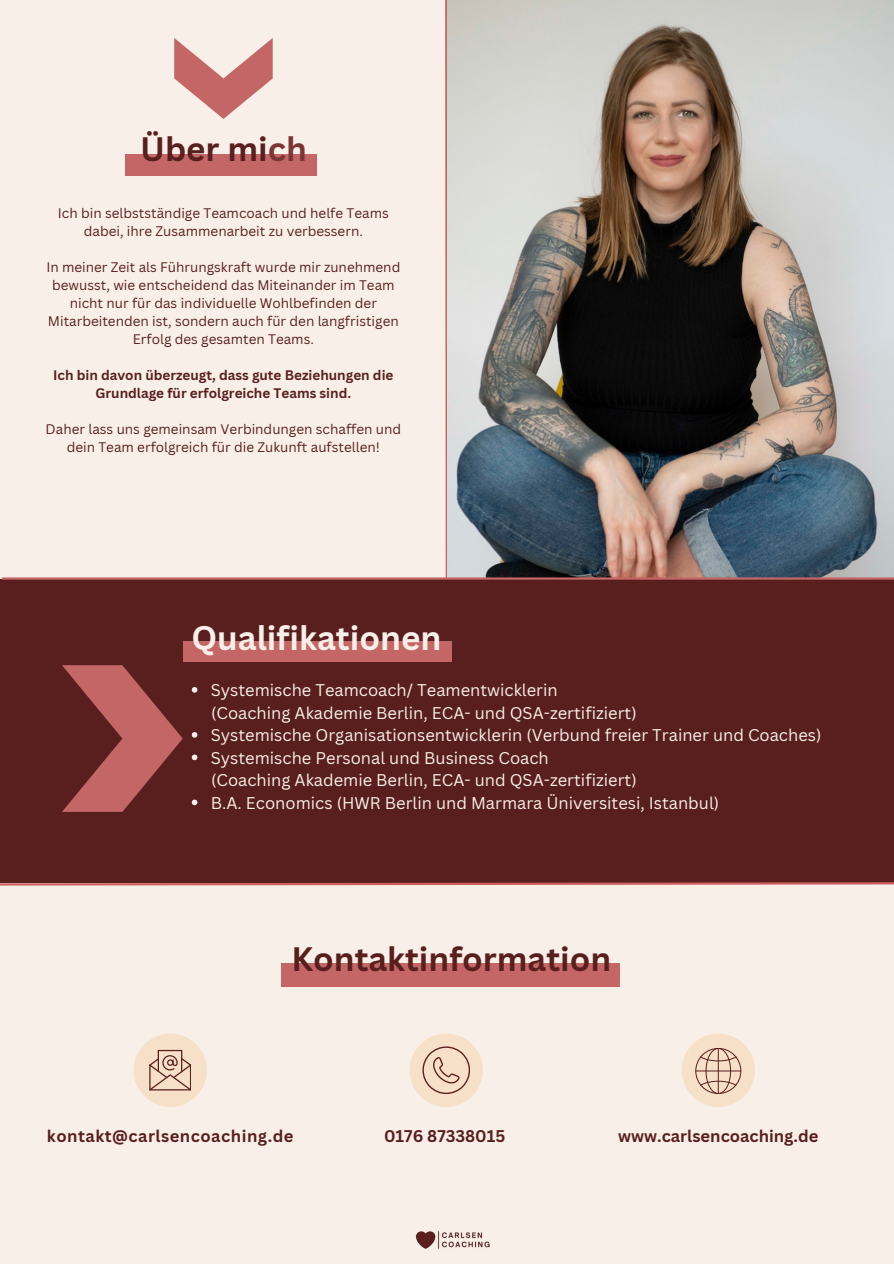
<style>
.page{position:relative;width:894px;height:1264px;background:#fff}
.page>*{position:absolute;margin:0;border:0;box-sizing:border-box;transform-origin:0 0}
.t1{font:700 33.15px "Canva Sans";color:#f8f0e8}
.t2{font:700 33px "Canva Sans";color:#591f1f}
.t3{font:16.5px "Canva Sans";color:#f8f0e8}
.t4{font:700 16.5px "Canva Sans";color:#591f1f}
.t5{font:700 16.5px "Canva Sans";letter-spacing:.03em;color:#591f1f}
.t6{font:13.5px/18px "Canva Sans";color:#591f1f;text-align:center}
.t7{font:700 13.5px/18px "Canva Sans";color:#591f1f;text-align:center}
.s1{color:#7d3434}
</style>
<div class="page">
<div style="left:0;top:0;width:893px;height:1263px;background:#f8f0e8"></div>
<svg style="left:445px;top:0;width:2px;height:577px"></svg>
<div style="left:0;top:579px;width:893px;height:304px;background:#591f1f"></div>
<svg style="left:62px;top:665px;width:121px;height:147px"></svg>
<svg style="left:0;top:882px;width:893px;height:4px"></svg>
<svg style="left:174px;top:38px;width:98px;height:81px"></svg>
<img style="left:415px;top:1231px;width:75px;height:18px">
<svg style="left:192px;top:687px;width:5px;height:5px"></svg>
<svg style="left:192px;top:732px;width:5px;height:5px"></svg>
<svg style="left:192px;top:754px;width:5px;height:6px"></svg>
<svg style="left:192px;top:799px;width:5px;height:6px"></svg>
<div style="left:133px;top:1033px;width:74px;height:73px;background:#f7e0c8;border-radius:50%"></div>
<svg style="left:149px;top:1049px;width:42px;height:41px"></svg>
<div style="left:681px;top:1033px;width:73px;height:73px;background:#f7e0c8;border-radius:50%"></div>
<svg style="left:695px;top:1048px;width:46px;height:45px"></svg>
<hr style="left:695px;top:1070px;width:46px;height:1px;background:#591f1f">
<div style="left:409px;top:1033px;width:74px;height:73px;background:#f7e0c8;border-radius:50%"></div>
<svg style="left:422px;top:1046px;width:47px;height:47px"></svg>
<div style="left:281px;top:963px;width:339px;height:23px;background:#c46666"></div>
<div style="left:183px;top:641px;width:268px;height:21px;background:#c46666"></div>
<div style="left:125px;top:155px;width:192px;height:21px;background:#c46666"></div>
<img style="left:447px;top:0;width:446px;height:577px">
<hr style="left:2px;top:577px;width:891px;height:2px;background:#c46666">
<p class="t2" style="left:140px;top:125px;width:168px">Über mi<span class="s1">ch</span></p>
<h1 class="t6" style="left:58px;top:204px;width:332px">Ich bin selbstständige Teamcoach und helfe Teams dabei, ihre Zusammenarbeit zu verbessern.</h1>
<p class="t6" style="left:46px;top:258px;width:355px">In meiner Zeit als Führungskraft wurde mir zunehmend bewusst, wie entscheidend das Miteinander im Team nicht nur für das individuelle Wohlbefinden der Mitarbeitenden ist, sondern auch für den langfristigen Erfolg des gesamten Teams.</p>
<p class="t7" style="left:53px;top:366px;width:342px">Ich bin davon überzeugt, dass gute Beziehungen die<br>Grundlage für erfolgreiche Teams sind.</p>
<p class="t6" style="left:46px;top:420px;width:357px">Daher lass uns gemeinsam Verbindungen schaffen und dein Team erfolgreich für die Zukunft aufstellen!</p>
<h2 class="t1" style="left:191px;top:614px;width:252px">Qualifikationen</h2>
<p class="t3" style="left:211px;top:678px;width:348px">Systemische Teamcoach/ Teamentwicklerin</p>
<h1 class="t3" style="left:211px;top:701px;width:427px">(Coaching Akademie Berlin, ECA- und QSA-zertifiziert)</h1>
<p class="t3" style="left:211px;top:723px;width:612px">Systemische Organisationsentwicklerin (Verbund freier Trainer und Coaches)</p>
<p class="t3" style="left:211px;top:746px;width:339px">Systemische Personal und Business Coach</p>
<p class="t3" style="left:211px;top:768px;width:427px">(Coaching Akademie Berlin, ECA- und QSA-zertifiziert)</p>
<p class="t3" style="left:211px;top:791px;width:509px">B.A. Economics (HWR Berlin und Marmara Üniversitesi, Istanbul)</p>
<p class="t2" style="left:291px;top:936px;width:321px">Kontaktinformation</p>
<h3 class="t5" style="left:47px;top:1124px;width:248px">kontakt@carlsencoaching.de</h3>
<p class="t4" style="left:384px;top:1123px;width:123px">0176 87338015</p>
<h1 class="t4" style="left:618px;top:1123px;width:201px">www.carlsencoaching.de</h1>
</div>
